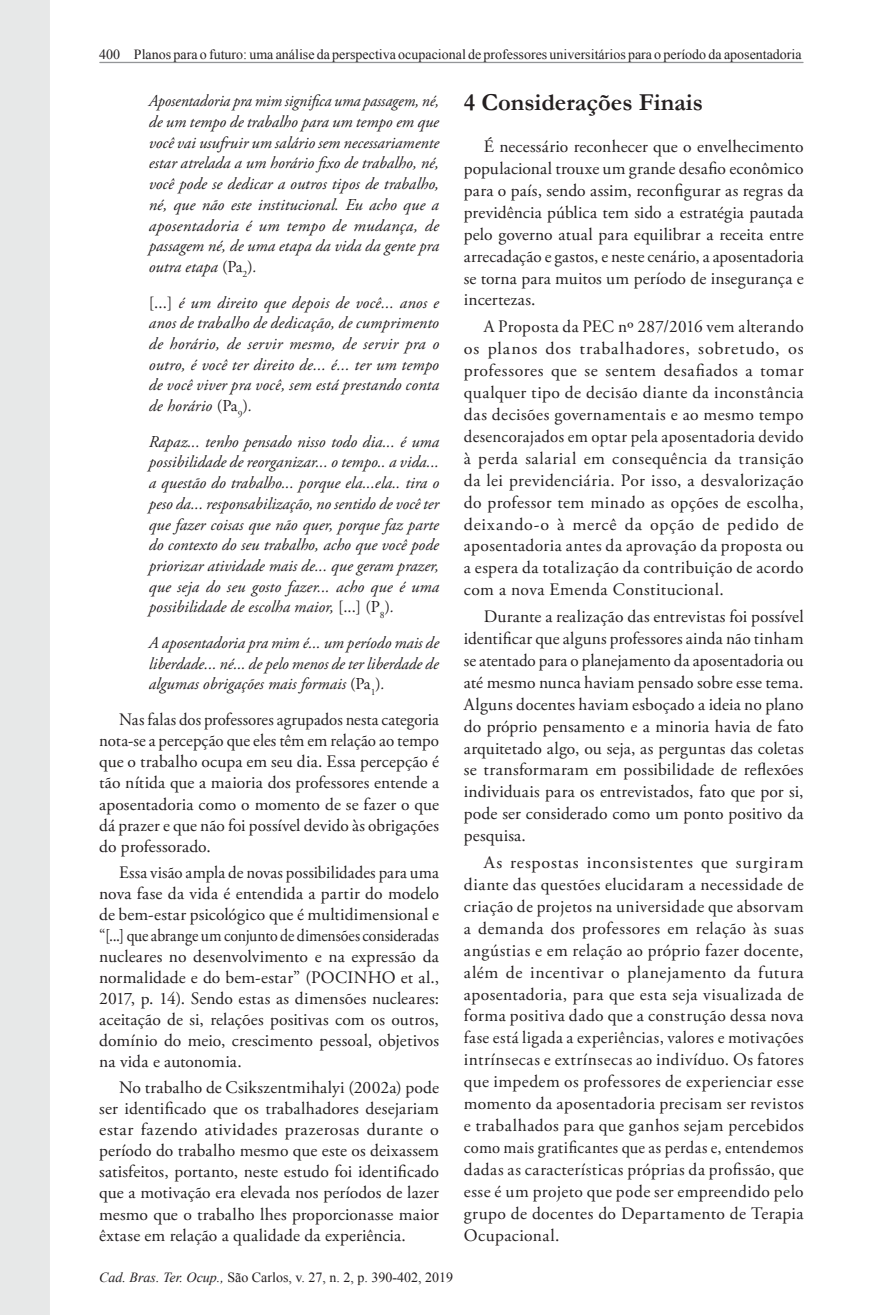
<style>
.page{position:relative;width:893px;height:1315px;background:#fff}
.page>*{position:absolute;margin:0;border:0;box-sizing:border-box;transform-origin:0 0}
.Heading1{font:700 24.5px "Garamond";color:#231f20}
.Paragraph{font:17.5px/21.9px "Adobe Garamond Pro";letter-spacing:.01em;color:#231f20;text-align:justify}
.Paragraph-2{font:17.5px/21px "Adobe Garamond Pro";letter-spacing:.01em;color:#231f20;text-align:justify;scale:.96 1}
.BlockQuote-Italico{font:italic 16.62px/20.7px "Adobe Garamond Pro";color:#231f20;text-align:justify}
.BlockQuote-Italico-2{font:italic 16.62px/20.7px "Adobe Garamond Pro";color:#231f20;text-align:justify;scale:.95 1}
.t1{font:14px "Times New Roman";color:#231f20}
.s1{color:#fff}
.s2{font-style:normal}
.s3{font-style:italic}
</style>
<div class="page">
<div style="left:0;top:0;width:50px;height:1315px;background:#e7e8e8"></div>
<hr style="left:100px;top:62px;width:703px;height:1px;background:#949698">
<p class="t1" style="left:66px;top:45px;width:737px"><span class="s1">400/402</span>400 Planos para o futuro: uma análise da perspectiva ocupacional de professores universitários para o período da aposentadoria</p>
<p class="BlockQuote-Italico-2" style="left:149px;top:91px;width:307px">Aposentadoria pra mim significa uma passagem, né, de um tempo de trabalho para um tempo em que você vai usufruir um salário sem necessariamente estar atrelada a um horário fixo de trabalho, né, você pode se dedicar a outros tipos de trabalho, né, que não este institucional. Eu acho que a aposentadoria é um tempo de mudança, de passagem né, de uma etapa da vida da gente pra outra etapa <span class="s2">(Pa</span><sub>2</sub><span class="s2">)</span>.</p>
<p class="BlockQuote-Italico" style="left:149px;top:292px;width:292px"><span class="s2">[...]</span> é um direito que depois de você... anos e anos de trabalho de dedicação, de cumprimento de horário, de servir mesmo, de servir pra o outro, é você ter direito de... é... ter um tempo de você viver pra você, sem está prestando conta de horário <span class="s2">(Pa</span><sub>9</sub><span class="s2">)</span>.</p>
<p class="BlockQuote-Italico" style="left:149px;top:431px;width:292px">Rapaz... tenho pensado nisso todo dia... é uma possibilidade de reorganizar... o tempo.. a vida... a questão do trabalho... porque ela...ela.. tira o peso da... responsabilização, no sentido de você ter que fazer coisas que não quer, porque faz parte do contexto do seu trabalho, acho que você pode priorizar atividade mais de... que geram prazer, que seja do seu gosto fazer... acho que é uma possibilidade de escolha maior, <span class="s2">[...] (P</span><sub>8</sub><span class="s2">)</span>.</p>
<p class="BlockQuote-Italico" style="left:149px;top:633px;width:292px">A aposentadoria pra mim é... um período mais de liberdade... né... de pelo menos de ter liberdade de algumas obrigações mais formais <span class="s2">(Pa</span><sub>1</sub><span class="s2">)</span>.</p>
<p class="Paragraph-2" style="left:99px;top:710px;width:356px;text-indent:20px">Nas falas dos professores agrupados nesta categoria nota-se a percepção que eles têm em relação ao tempo que o trabalho ocupa em seu dia. Essa percepção é tão nítida que a maioria dos professores entende a aposentadoria como o momento de se fazer o que dá prazer e que não foi possível devido às obrigações do professorado.</p>
<p class="Paragraph-2" style="left:99px;top:862px;width:355px;text-indent:20px">Essa visão ampla de novas possibilidades para uma nova fase da vida é entendida a partir do modelo de bem-estar psicológico que é multidimensional e “[...] que abrange um conjunto de dimensões consideradas nucleares no desenvolvimento e na expressão da normalidade e do bem-estar” (POCINHO et al., 2017, p. 14). Sendo estas as dimensões nucleares: aceitação de si, relações positivas com os outros, domínio do meio, crescimento pessoal, objetivos na vida e autonomia.</p>
<p class="Paragraph" style="left:99px;top:1077px;width:341px;line-height:21px;text-indent:20px">No trabalho de Csikszentmihalyi (2002a) pode ser identificado que os trabalhadores desejariam estar fazendo atividades prazerosas durante o período do trabalho mesmo que este os deixassem satisfeitos, portanto, neste estudo foi identificado que a motivação era elevada nos períodos de lazer mesmo que o trabalho lhes proporcionasse maior êxtase em relação a qualidade da experiência.</p>
<p class="Heading1" style="left:464px;top:86px;width:241px">4 Considerações Finais</p>
<p class="Paragraph" style="left:464px;top:136px;width:341px;text-indent:20px">É necessário reconhecer que o envelhecimento populacional trouxe um grande desafio econômico para o país, sendo assim, reconfigurar as regras da previdência pública tem sido a estratégia pautada pelo governo atual para equilibrar a receita entre arrecadação e gastos, e neste cenário, a aposentadoria se torna para muitos um período de insegurança e incertezas.</p>
<p class="Paragraph" style="left:464px;top:316px;width:341px;text-indent:20px">A Proposta da PEC nº 287/2016 vem alterando os planos dos trabalhadores, sobretudo, os professores que se sentem desafiados a tomar qualquer tipo de decisão diante da inconstância das decisões governamentais e ao mesmo tempo desencorajados em optar pela aposentadoria devido à perda salarial em consequência da transição da lei previdenciária. Por isso, a desvalorização do professor tem minado as opções de escolha, deixando-o à mercê da opção de pedido de aposentadoria antes da aprovação da proposta ou a espera da totalização da contribuição de acordo com a nova Emenda Constitucional.</p>
<p class="Paragraph" style="left:464px;top:606px;width:341px;text-indent:20px">Durante a realização das entrevistas foi possível identificar que alguns professores ainda não tinham se atentado para o planejamento da aposentadoria ou até mesmo nunca haviam pensado sobre esse tema.<br>Alguns docentes haviam esboçado a ideia no plano do próprio pensamento e a minoria havia de fato arquitetado algo, ou seja, as perguntas das coletas se transformaram em possibilidade de reflexões individuais para os entrevistados, fato que por si, pode ser considerado como um ponto positivo da pesquisa.</p>
<p class="Paragraph" style="left:464px;top:852px;width:341px;text-indent:20px">As respostas inconsistentes que surgiram diante das questões elucidaram a necessidade de criação de projetos na universidade que absorvam a demanda dos professores em relação às suas angústias e em relação ao próprio fazer docente, além de incentivar o planejamento da futura aposentadoria, para que esta seja visualizada de forma positiva dado que a construção dessa nova fase está ligada a experiências, valores e motivações intrínsecas e extrínsecas ao indivíduo. Os fatores que impedem os professores de experienciar esse momento da aposentadoria precisam ser revistos e trabalhados para que ganhos sejam percebidos como mais gratificantes que as perdas e, entendemos dadas as características próprias da profissão, que esse é um projeto que pode ser empreendido pelo grupo de docentes do Departamento de Terapia Ocupacional.</p>
<p class="t1" style="left:99px;top:1268px;width:356px"><span class="s3">Cad. Bras. Ter. Ocup.,</span> São Carlos, v. 27, n. 2, p. 390-402, 2019</p>
</div>
